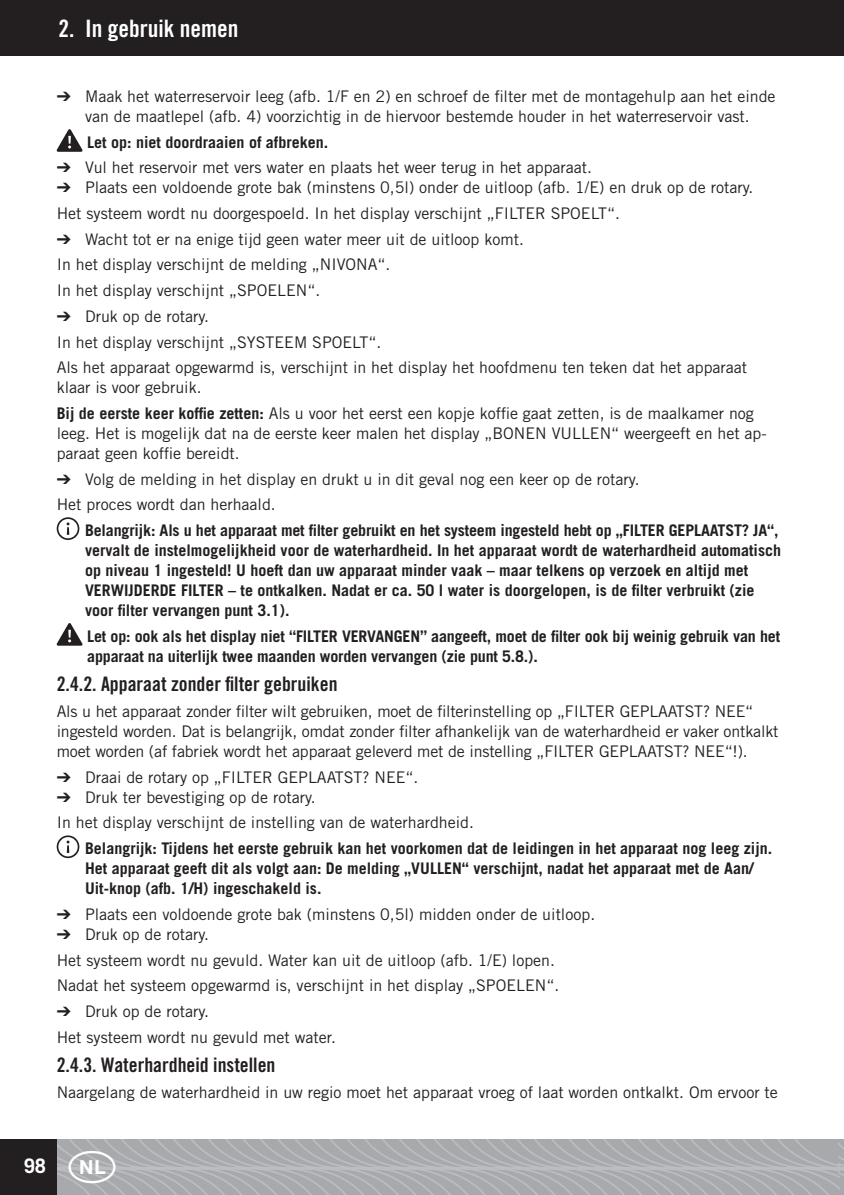
<style>
.page{position:relative;width:844px;height:1195px;background:#fff}
.page>*{position:absolute;margin:0;border:0;box-sizing:border-box;transform-origin:0 0}
.t1{font:24px "Trade Gothic LT Std Bd Cn 20";color:#fff}
.t2{font:20px "Trade Gothic LT Std Bd Cn 20";color:#231f20}
.t3{font:700 20px "Trade Gothic LT Std";color:#fff}
.t4{font:16px/25.6px "Trade Gothic LT Std";color:#231f20}
.t5{font:700 16px/20px "Trade Gothic LT Std";color:#231f20}
.s1{font-weight:700}
</style>
<div class="page">
<svg style="left:57px;top:129px;width:26px;height:23px"></svg>
<svg style="left:57px;top:517px;width:22px;height:23px"></svg>
<svg style="left:57px;top:623px;width:26px;height:22px"></svg>
<svg style="left:57px;top:835px;width:22px;height:23px"></svg>
<div style="left:0;top:0;width:844px;height:55px;background:#231f20"></div>
<svg style="left:57px;top:1139px;width:781px;height:56px;background:#acadb1"></svg>
<div style="left:0;top:1139px;width:56px;height:56px;background:#231f20"></div>
<svg style="left:838px;top:1139px;width:6px;height:56px"></svg>
<svg style="left:69px;top:1150px;width:47px;height:32px;background:#aeafb3"></svg>
<p class="t1" style="left:59px;top:14px;width:181px">2. In gebruik nemen</p>
<p class="t4" style="left:57px;top:86px;width:720px;line-height:20px;text-align:center">➔ Maak het waterreservoir leeg (afb. 1/F en 2) en schroef de filter met de montagehulp aan het einde van de maatlepel (afb. 4) voorzichtig in de hiervoor bestemde houder in het waterreservoir vast.</p>
<p class="t5" style="left:87px;top:132px;width:242px">Let op: niet doordraaien of afbreken.</p>
<p class="t4" style="left:57px;top:155px;width:537px">➔ Vul het reservoir met vers water en plaats het weer terug in het apparaat.</p>
<p class="t4" style="left:57px;top:175px;width:698px">➔ Plaats een voldoende grote bak (minstens 0,5l) onder de uitloop (afb. 1/E) en druk op de rotary.<br>Het systeem wordt nu doorgespoeld. In het display verschijnt „FILTER SPOELT“.</p>
<p class="t4" style="left:57px;top:226px;width:469px">➔ Wacht tot er na enige tijd geen water meer uit de uitloop komt.<br>In het display verschijnt de melding „NIVONA“.<br>In het display verschijnt „SPOELEN“.</p>
<p class="t4" style="left:57px;top:303px;width:692px">➔ Druk op de rotary.<br>In het display verschijnt „SYSTEEM SPOELT“.<br>Als het apparaat opgewarmd is, verschijnt in het display het hoofdmenu ten teken dat het apparaat</p>
<p class="t4" style="left:57px;top:374px;width:699px">klaar is voor gebruik.<br><span class="s1">Bij de eerste keer koffie zetten:</span> Als u voor het eerst een kopje koffie gaat zetten, is de maalkamer nog</p>
<p class="t4" style="left:57px;top:423px;width:712px;line-height:20px">leeg. Het is mogelijk dat na de eerste keer malen het display „BONEN VULLEN“ weergeeft en het ap&shy;paraat geen koffie bereidt.</p>
<p class="t4" style="left:57px;top:466px;width:584px">➔ Volg de melding in het display en drukt u in dit geval nog een keer op de rotary.</p>
<p class="t4" style="left:57px;top:491px;width:221px">Het proces wordt dan herhaald.</p>
<p class="t5" style="left:85px;top:520px;width:695px">Belangrijk: Als u het apparaat met filter gebruikt en het systeem ingesteld hebt op „FILTER GEPLAATST? JA“,</p>
<p class="t5" style="left:85px;top:540px;width:698px">vervalt de instelmogelijkheid voor de waterhardheid. In het apparaat wordt de waterhardheid automatisch op niveau 1 ingesteld! U hoeft dan uw apparaat minder vaak – maar telkens op verzoek en altijd met VERWIJDERDE FILTER – te ontkalken. Nadat er ca. 50 l water is doorgelopen, is de filter verbruikt (zie voor filter vervangen punt 3.1).</p>
<p class="t5" style="left:87px;top:625px;width:694px">Let op: ook als het display niet “FILTER VERVANGEN” aangeeft, moet de filter ook bij weinig gebruik van het apparaat na uiterlijk twee maanden worden vervangen (zie punt 5.8.).</p>
<p class="t2" style="left:57px;top:672px;width:282px">2.4.2. Apparaat zonder filter gebruiken</p>
<p class="t4" style="left:57px;top:701px;width:723px;line-height:20px">Als u het apparaat zonder filter wilt gebruiken, moet de filterinstelling op „FILTER GEPLAATST? NEE“ ingesteld worden. Dat is belangrijk, omdat zonder filter afhankelijk van de waterhardheid er vaker ontkalkt moet worden (af fabriek wordt het apparaat geleverd met de instelling „FILTER GEPLAATST? NEE“!).</p>
<p class="t4" style="left:57px;top:764px;width:363px">➔ Draai de rotary op „FILTER GEPLAATST? NEE“.</p>
<p class="t4" style="left:57px;top:784px;width:261px">➔ Druk ter bevestiging op de rotary.</p>
<p class="t4" style="left:57px;top:809px;width:419px">In het display verschijnt de instelling van de waterhardheid.</p>
<p class="t5" style="left:85px;top:838px;width:689px">Belangrijk: Tijdens het eerste gebruik kan het voorkomen dat de leidingen in het apparaat nog leeg zijn.</p>
<p class="t5" style="left:85px;top:858px;width:670px">Het apparaat geeft dit als volgt aan: De melding „VULLEN“ verschijnt, nadat het apparaat met de Aan/<br>Uit-knop (afb. 1/H) ingeschakeld is.</p>
<p class="t4" style="left:57px;top:901px;width:540px">➔ Plaats een voldoende grote bak (minstens 0,5l) midden onder de uitloop.</p>
<p class="t4" style="left:57px;top:921px;width:504px">➔ Druk op de rotary.<br>Het systeem wordt nu gevuld. Water kan uit de uitloop (afb. 1/E) lopen.<br>Nadat het systeem opgewarmd is, verschijnt in het display „SPOELEN“.</p>
<p class="t4" style="left:57px;top:998px;width:281px">➔ Druk op de rotary.<br>Het systeem wordt nu gevuld met water.</p>
<p class="t2" style="left:57px;top:1053px;width:220px">2.4.3. Waterhardheid instellen</p>
<p class="t4" style="left:57px;top:1079px;width:723px">Naargelang de waterhardheid in uw regio moet het apparaat vroeg of laat worden ontkalkt. Om ervoor te</p>
<p class="t3" style="left:24px;top:1153px;width:24px">98</p>
</div>
